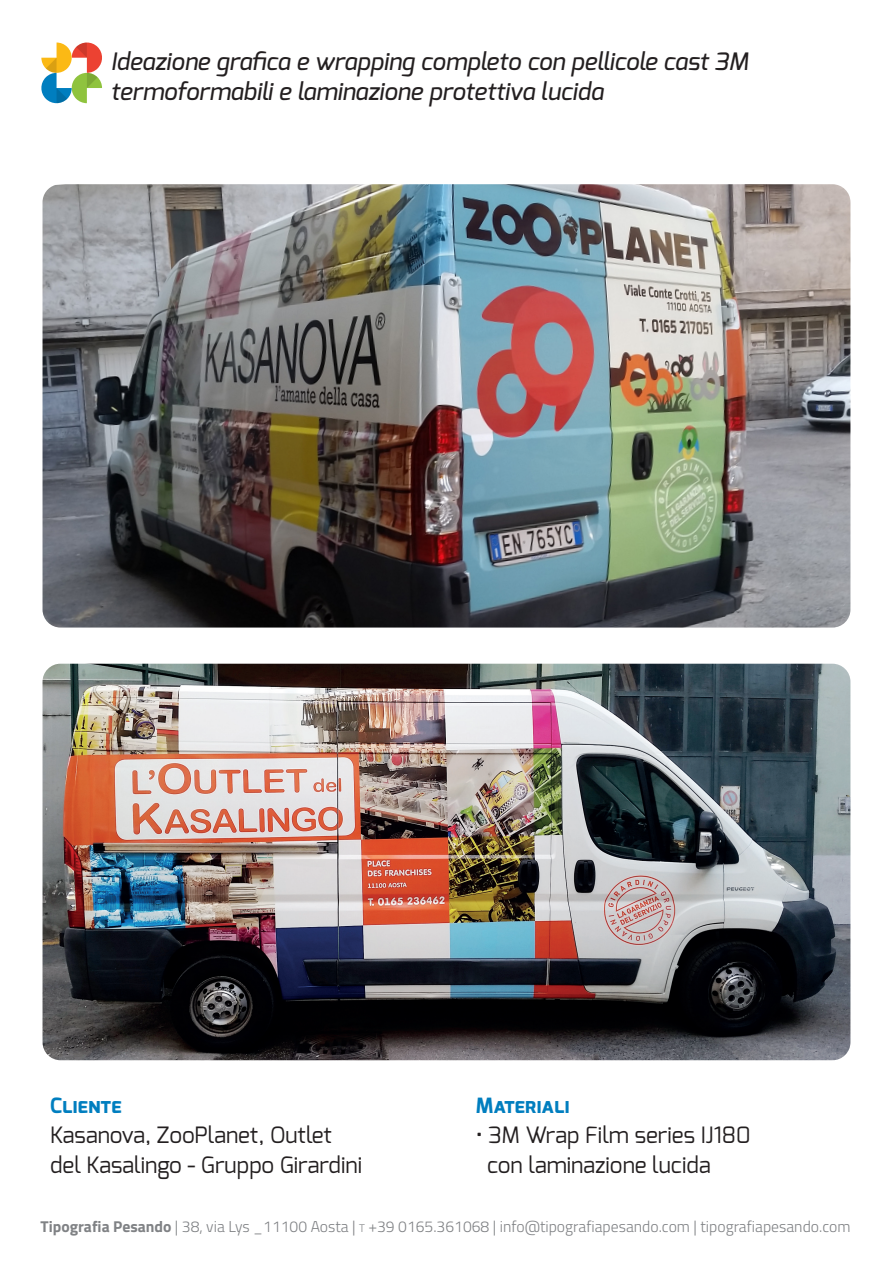
<style>
.page{position:relative;width:893px;height:1263px;background:#fff}
.page>*{position:absolute;margin:0;border:0;box-sizing:border-box;transform-origin:0 0}
.t1{font:italic 500 24px/30px "Exo";color:#231f20}
.t2{font:22.5px "Exo";color:#231f20}
.t3{font:700 21px "Exo";letter-spacing:-.005em;color:#007ebf}
.t4{font:300 15.75px "Titillium";color:#808285}
.s1{font-weight:700}
.s2{font-size:10.95px}
</style>
<div class="page">
<svg style="left:41px;top:42px;width:61px;height:62px"></svg>
<img style="left:43px;top:184px;width:807px;height:443px">
<img style="left:43px;top:664px;width:807px;height:396px">
<p class="t1" style="left:111px;top:47px;width:639px">Ideazione grafica e wrapping completo con pellicole cast 3M termoformabili e laminazione protettiva lucida</p>
<p class="t3" style="left:50px;top:1091px;width:73px">Cliente</p>
<p class="t2" style="left:50px;top:1120px;width:283px">Kasanova, ZooPlanet, Outlet</p>
<p class="t2" style="left:50px;top:1150px;width:314px">del Kasalingo - Gruppo Girardini</p>
<p class="t3" style="left:476px;top:1091px;width:95px">Materiali</p>
<p class="t2" style="left:476px;top:1120px;width:276px">• 3M Wrap Film series IJ180</p>
<p class="t2" style="left:487px;top:1150px;width:225px">con laminazione lucida</p>
<p class="t4" style="left:41px;top:1215px;width:811px"><span class="s1">Tipografia Pesando</span> | 38, via Lys _11100 Aosta | <span class="s2">t</span> +39 0165.361068 | info@tipografiapesando.com | tipografiapesando.com</p>
</div>
